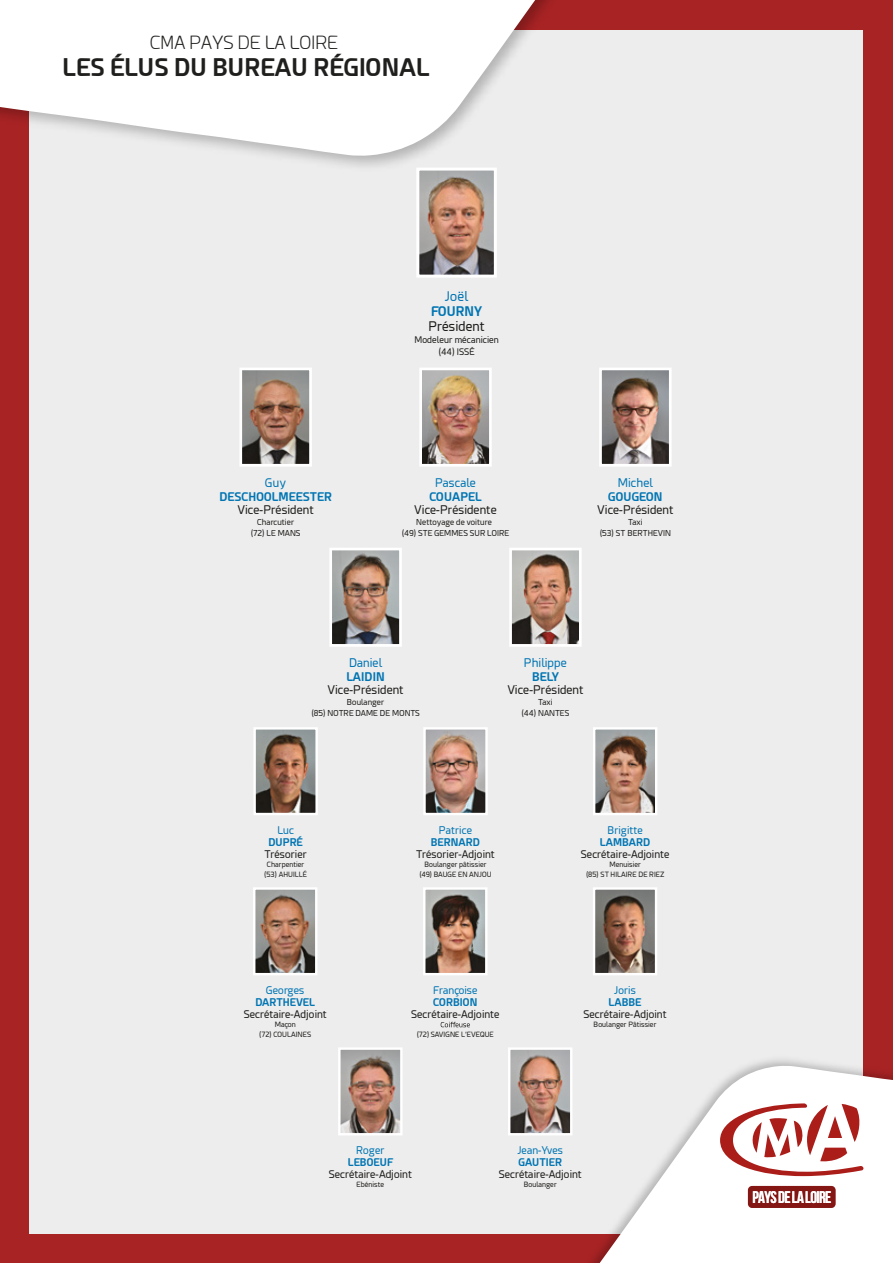
<style>
.page{position:relative;width:893px;height:1263px;background:#a82324}
.page>*{position:absolute;margin:0;border:0;box-sizing:border-box;transform-origin:0 0}
.t1{font:700 24px "Esphimere";color:#1f1f1d}
.t2{font:300 18px "Esphimere";color:#1f1f1d}
.t3{font:700 16.8px "Bebas Neue";letter-spacing:-.035em;color:#fff}
.t4{font:13.05px "Esphimere";color:#1d1d1b}
.t5{font:700 13.05px "Esphimere";color:#0075b3}
.t6{font:13.05px "Esphimere";color:#0075b3}
.t7{font:11.85px "Esphimere";color:#1d1d1b}
.t8{font:700 11.85px "Esphimere";color:#0075b3}
.t9{font:11.85px "Esphimere";color:#0075b3}
.t10{font:10.5px "Esphimere";color:#1d1d1b}
.t11{font:700 10.5px "Esphimere";color:#0075b3}
.t12{font:10.5px "Esphimere";color:#0075b3}
.t13{font:9px/12px "Esphimere";color:#1d1d1b;text-align:center}
.t14{font:8.1px/10.8px "Esphimere";color:#1d1d1b;text-align:center}
.t15{font:7.2px/9.6px "Esphimere";color:#1d1d1b;text-align:center}
</style>
<div class="page">
<div style="left:30px;top:30px;width:833px;height:1203px;background:#eeeded"></div>
<img style="left:575px;top:1059px;width:257px;height:175px">
<svg style="left:584px;top:1066px;width:309px;height:197px;fill:#fff"></svg>
<div style="left:748px;top:1186px;width:88px;height:22px;background:#841613;border-radius:4px"></div>
<svg style="left:720px;top:1103px;width:144px;height:73px;background:#e3b6b5"></svg>
<img style="left:29px;top:156px;width:388px;height:21px">
<svg style="left:0;top:0;width:549px;height:156px;fill:#fff"></svg>
<img style="left:603px;top:372px;width:65px;height:91px">
<img style="left:256px;top:730px;width:59px;height:82px">
<div style="left:253px;top:727px;width:65px;height:88px;border:2px solid #fff"></div>
<img style="left:426px;top:730px;width:59px;height:82px">
<div style="left:423px;top:727px;width:65px;height:88px;border:2px solid #fff"></div>
<img style="left:341px;top:1050px;width:59px;height:82px">
<div style="left:338px;top:1047px;width:65px;height:88px;border:2px solid #fff"></div>
<img style="left:511px;top:1050px;width:58px;height:82px">
<div style="left:508px;top:1047px;width:64px;height:88px;border:2px solid #fff"></div>
<img style="left:333px;top:552px;width:65px;height:91px">
<div style="left:329px;top:548px;width:73px;height:99px;border:3px solid #fff"></div>
<img style="left:513px;top:552px;width:65px;height:91px">
<div style="left:509px;top:548px;width:73px;height:99px;border:3px solid #fff"></div>
<img style="left:243px;top:372px;width:65px;height:91px">
<div style="left:239px;top:368px;width:73px;height:99px;border:3px solid #fff"></div>
<img style="left:423px;top:372px;width:65px;height:91px">
<div style="left:419px;top:368px;width:73px;height:99px;border:3px solid #fff"></div>
<div style="left:599px;top:368px;width:73px;height:99px;border:3px solid #fff"></div>
<img style="left:420px;top:172px;width:73px;height:102px">
<div style="left:416px;top:168px;width:81px;height:110px;border:3px solid #fff"></div>
<img style="left:596px;top:730px;width:58px;height:82px">
<div style="left:593px;top:727px;width:64px;height:88px;border:2px solid #fff"></div>
<img style="left:256px;top:890px;width:58px;height:82px">
<div style="left:253px;top:887px;width:64px;height:88px;border:2px solid #fff"></div>
<img style="left:426px;top:890px;width:58px;height:82px">
<div style="left:423px;top:887px;width:64px;height:88px;border:2px solid #fff"></div>
<svg style="left:441px;top:1022px;width:29px;height:5px"></svg>
<img style="left:596px;top:890px;width:58px;height:82px">
<div style="left:593px;top:887px;width:64px;height:88px;border:2px solid #fff"></div>
<h2 class="t2" style="left:150px;top:32px;width:189px">CMA PAYS DE LA LOIRE</h2>
<h1 class="t1" style="left:63px;top:53px;width:368px">LES ÉLUS DU BUREAU RÉGIONAL</h1>
<h3 class="t6" style="left:445px;top:289px;width:25px">Joël</h3>
<h3 class="t5" style="left:431px;top:303px;width:52px">FOURNY</h3>
<h3 class="t4" style="left:429px;top:319px;width:58px">Président</h3>
<p class="t13" style="left:414px;top:334px;width:86px">Modeleur mécanicien (44) ISSÉ</p>
<h3 class="t9" style="left:265px;top:476px;width:22px">Guy</h3>
<h3 class="t8" style="left:219px;top:489px;width:114px">DESCHOOLMEESTER</h3>
<h3 class="t7" style="left:237px;top:503px;width:78px">Vice-Président</h3>
<p class="t14" style="left:251px;top:517px;width:51px">Charcutier (72) LE MANS</p>
<h3 class="t9" style="left:435px;top:476px;width:42px">Pascale</h3>
<h3 class="t8" style="left:429px;top:489px;width:54px">COUAPEL</h3>
<h3 class="t7" style="left:414px;top:503px;width:84px">Vice-Présidente</h3>
<p class="t14" style="left:402px;top:517px;width:109px">Nettoyage de voiture<br>(49) STE GEMMES SUR LOIRE</p>
<h3 class="t9" style="left:618px;top:476px;width:37px">Michel</h3>
<h3 class="t8" style="left:608px;top:489px;width:56px">GOUGEON</h3>
<h3 class="t7" style="left:597px;top:503px;width:78px">Vice-Président</h3>
<p class="t14" style="left:600px;top:517px;width:73px">Taxi<br>(53) ST BERTHEVIN</p>
<h3 class="t9" style="left:349px;top:656px;width:35px">Daniel</h3>
<h3 class="t8" style="left:346px;top:669px;width:40px">LAIDIN</h3>
<h3 class="t7" style="left:327px;top:683px;width:78px">Vice-Président</h3>
<p class="t14" style="left:311px;top:697px;width:110px">Boulanger<br>(85) NOTRE DAME DE MONTS</p>
<h3 class="t9" style="left:524px;top:656px;width:44px">Philippe</h3>
<h3 class="t8" style="left:532px;top:669px;width:28px">BELY</h3>
<h3 class="t7" style="left:507px;top:683px;width:78px">Vice-Président</h3>
<p class="t14" style="left:521px;top:697px;width:49px">Taxi<br>(44) NANTES</p>
<h3 class="t12" style="left:277px;top:824px;width:18px">Luc</h3>
<h3 class="t11" style="left:268px;top:835px;width:36px">DUPRÉ</h3>
<h3 class="t10" style="left:264px;top:848px;width:44px">Trésorier</h3>
<p class="t15" style="left:264px;top:860px;width:44px">Charpentier (53) AHUILLÉ</p>
<h3 class="t12" style="left:266px;top:984px;width:40px">Georges</h3>
<h3 class="t11" style="left:255px;top:995px;width:61px">DARTHEVEL</h3>
<h3 class="t10" style="left:244px;top:1008px;width:85px">Secrétaire-Adjoint</h3>
<p class="t15" style="left:259px;top:1020px;width:53px">Maçon<br>(72) COULAINES</p>
<h3 class="t12" style="left:439px;top:824px;width:35px">Patrice</h3>
<h3 class="t11" style="left:431px;top:835px;width:51px">BERNARD</h3>
<h3 class="t10" style="left:416px;top:848px;width:80px">Trésorier-Adjoint</h3>
<p class="t15" style="left:419px;top:860px;width:74px">Boulanger pâtissier (49) BAUGE EN ANJOU</p>
<h3 class="t12" style="left:433px;top:984px;width:46px">Françoise</h3>
<h3 class="t11" style="left:433px;top:995px;width:46px">CORBION</h3>
<h3 class="t10" style="left:411px;top:1008px;width:90px">Secrétaire-Adjointe</h3>
<p class="t15" style="left:417px;top:1030px;width:79px">(72) SAVIGNE L’EVEQUE</p>
<h3 class="t12" style="left:608px;top:824px;width:37px">Brigitte</h3>
<h3 class="t11" style="left:600px;top:835px;width:52px">LAMBARD</h3>
<h3 class="t10" style="left:581px;top:848px;width:90px">Secrétaire-Adjointe</h3>
<p class="t15" style="left:586px;top:860px;width:80px">Menuisier<br>(85) ST HILAIRE DE RIEZ</p>
<h3 class="t12" style="left:614px;top:984px;width:23px">Joris</h3>
<h3 class="t11" style="left:609px;top:995px;width:35px">LABBE</h3>
<h3 class="t10" style="left:583px;top:1008px;width:85px">Secrétaire-Adjoint</h3>
<p class="t15" style="left:594px;top:1020px;width:64px">Boulanger Pâtissier</p>
<h3 class="t12" style="left:356px;top:1144px;width:30px">Roger</h3>
<h3 class="t11" style="left:348px;top:1155px;width:47px">LEBOEUF</h3>
<h3 class="t10" style="left:329px;top:1168px;width:85px">Secrétaire-Adjoint</h3>
<p class="t15" style="left:356px;top:1180px;width:29px">Ebéniste</p>
<h3 class="t12" style="left:517px;top:1144px;width:47px">Jean-Yves</h3>
<h3 class="t11" style="left:518px;top:1155px;width:45px">GAUTIER</h3>
<h3 class="t10" style="left:499px;top:1168px;width:85px">Secrétaire-Adjoint</h3>
<p class="t15" style="left:524px;top:1180px;width:35px">Boulanger</p>
<h3 class="t3" style="left:752px;top:1188px;width:80px">PAYS DELALOIRE</h3>
</div>
